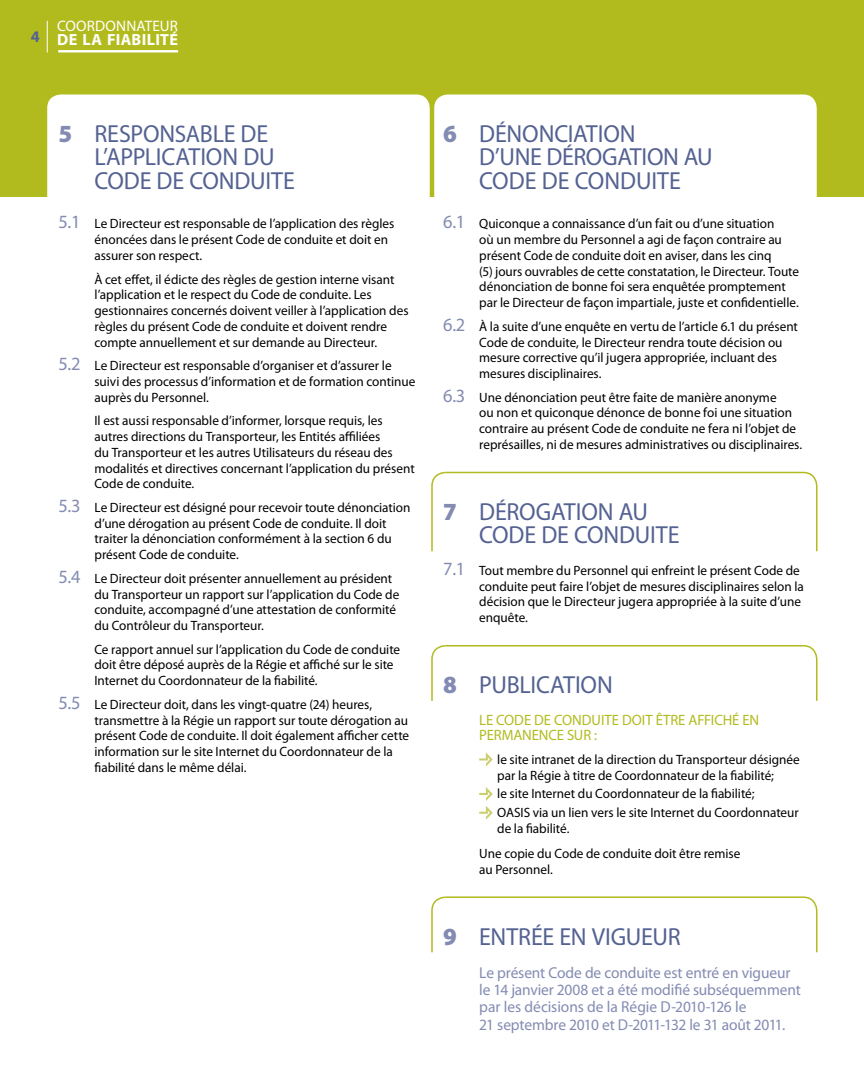
<style>
.page{position:relative;width:864px;height:1080px;background:#fff}
.page>*{position:absolute;margin:0;border:0;box-sizing:border-box;transform-origin:0 0}
.t1{font:24.75px/23.7px "Myriad Pro";letter-spacing:-.01em;color:#546292}
.t2{font:700 16.2px "Myriad Pro";letter-spacing:.015em;color:#fff}
.t3{font:15.75px/17.2px "Myriad Pro";letter-spacing:-.01em;color:#838bb2}
.t4{font:15.15px "Myriad Pro";letter-spacing:.015em;color:#fff}
.t5{font:15px/15.8px "Myriad Pro";color:#b2bb1e}
.t6{font:13.5px/15.8px "Myriad Pro";letter-spacing:-.005em;color:#000}
.s1{font-size:24px}
.s2{font-size:18.75px;color:#838bb2}
.s3{font-weight:900;color:#838bb2}
</style>
<div class="page">
<div style="left:0;top:0;width:864px;height:197px;background:#b2bb1e"></div>
<div style="left:47px;top:94px;width:383px;height:126px;background:#fff;border-radius:14px"></div>
<div style="left:434px;top:94px;width:383px;height:126px;background:#fff;border-radius:14px"></div>
<svg style="left:479px;top:752px;width:14px;height:15px"></svg>
<svg style="left:479px;top:787px;width:14px;height:33px"></svg>
<svg style="left:431px;top:645px;width:387px;height:56px"></svg>
<svg style="left:431px;top:896px;width:387px;height:57px"></svg>
<svg style="left:431px;top:471px;width:387px;height:81px"></svg>
<svg style="left:46px;top:20px;width:133px;height:33px"></svg>
<hr style="left:58px;top:50px;width:120px;height:2px;background:#fff">
<hr style="left:47px;top:21px;width:1px;height:31px;background:#fff">
<p class="t4" style="left:57px;top:16px;width:69px">Coordonnate</p>
<p class="t4" style="left:160px;top:16px;width:20px">ur</p>
<p class="t2" style="left:31px;top:29px;width:149px"><sup>4</sup> DE LA FIABILITÉ</p>
<h1 class="t1" style="left:94px;top:121px;width:190px;text-indent:49px">on<span class="s1">sa</span>ble de<br>L’APPLICATION DU<br>CODE de conduite</h1>
<p class="t6" style="left:94px;top:216px;width:301px;text-indent:-36px"><span class="s2">5.1</span> Le Directeur est responsable de l’application des règles énoncées dans le présent Code de conduite et doit en assurer son respect.</p>
<p class="t6" style="left:94px;top:271px;width:316px">À cet effet, il édicte des règles de gestion interne visant l’application et le respect du Code de conduite. Les gestionnaires concernés doivent veiller à l’application des règles du présent Code de conduite et doivent rendre compte annuellement et sur demande au Directeur.</p>
<p class="t6" style="left:94px;top:358px;width:322px;text-indent:-36px"><span class="s2">5.2</span> Le Directeur est responsable d’organiser et d’assurer le suivi des processus d’information et de formation continue auprès du Personnel.</p>
<p class="t6" style="left:58px;top:413px;width:21px">I</p>
<p class="t6" style="left:94px;top:413px;width:322px">l est aussi responsable d’informer, lorsque requis, les autres directions du Transporteur, les Entités affiliées<br>du Transporteur et les autres Utilisateurs du réseau des modalités et directives concernant l’application du présent Code de conduite.</p>
<p class="t6" style="left:94px;top:499px;width:318px;text-indent:-36px"><span class="s2">5.3</span> Le Directeur est désigné pour recevoir toute dénonciation d’une dérogation au présent Code de conduite. I l doit traiter la dénonciation conformément à la section 6 du présent Code de conduite.</p>
<p class="t6" style="left:94px;top:570px;width:306px;text-indent:-36px"><span class="s2">5.4</span> Le Directeur doit présenter annuellement au président du Transporteur un rapport sur l’application du Code de conduite, accompagné d’une attestation de conformité du Contrôleur du Transporteur.</p>
<p class="t6" style="left:94px;top:641px;width:307px">Ce rapport annuel sur l’application du Code de conduite doit être déposé auprès de la Régie et affiché sur le site<br>Internet du Coordonnateur de la fiabilité.</p>
<p class="t6" style="left:94px;top:696px;width:316px;text-indent:-36px"><span class="s2">5.5</span> Le Directeur doit, dans les vingt-quatre (24) heures, transmettre à la Régie un rapport sur toute dérogation au présent Code de conduite. Il doit également afficher cette information sur le site I nternet du Coordonnateur de la fiabilité dans le même délai.</p>
<h1 class="t1" style="left:58px;top:121px;width:33px"><span class="s3">5</span> Resp</h1>
<h1 class="t1" style="left:479px;top:121px;width:231px;text-indent:-36px"><span class="s3">6</span> DÉNONCIATION<br>D’UNE DÉROGATIO N AU<br>CODE DE CONDUITE</h1>
<p class="t6" style="left:479px;top:216px;width:321px;text-indent:-36px"><span class="s2">6.1</span> Quiconque a connaissance d’un fait ou d’une situation<br>où un membre du Personnel a agi de façon contraire au présent Code de conduite doit en aviser, dans les cinq<br>(5) jours ouvrables de cette constatation, le Directeur. Toute dénonciation de bonne foi sera enquêtée promptement par le Directeur de façon impartiale, juste et confidentielle.</p>
<p class="t6" style="left:479px;top:318px;width:320px;text-indent:-36px"><span class="s2">6.2</span> À la suite d’une enquête en vertu de l’article 6.1 du présent Code de conduite, le Directeur rendra toute décision ou mesure corrective qu’il jugera appropriée, incluant des mesures disciplinaires.</p>
<p class="t6" style="left:479px;top:389px;width:325px;text-indent:-36px"><span class="s2">6.3</span> U ne dénonciation peut être faite de manière anonyme<br>ou non et quiconque dénonce de bonne foi une situation contraire au présent Code de conduite ne fera ni l’objet de représailles, ni de mesures administratives ou disciplinaires.</p>
<h1 class="t1" style="left:479px;top:499px;width:202px;text-indent:-36px"><span class="s3">7</span> DÉROGATIO N AU<br>CODE DE CONDUITE</h1>
<p class="t6" style="left:479px;top:562px;width:326px;text-indent:-36px"><span class="s2">7.1</span> Tout membre du Personnel qui enfreint le présent Code de conduite peut faire l’objet de mesures disciplinaires selon la décision que le Directeur jugera appropriée à la suite d’une enquête.</p>
<h1 class="t1" style="left:443px;top:672px;width:171px"><span class="s3">8</span> PUBLICATION</h1>
<p class="t5" style="left:479px;top:711px;width:272px">Le Code de conduite doit être affich é en permanence</p>
<p class="t5" style="left:567px;top:727px;width:32px">sur :</p>
<p class="t6" style="left:497px;top:751px;width:304px">le site intranet de la direction du Transporteur désignée par la Régie à titre de Coordonnateur de la fiabilité;</p>
<p class="t6" style="left:493px;top:784px;width:308px;line-height:18.8px;text-indent:5px">le site Internet du Coordonnateur de la fiabilité;<br>OASIS via un lien vers le site Internet du Coordonnateur</p>
<p class="t6" style="left:479px;top:815px;width:263px;line-height:25.5px;text-indent:18px">de la fiabilité.<br>Une copie du Code de conduite doit être remise</p>
<p class="t6" style="left:479px;top:862px;width:75px">au Personnel.</p>
<h1 class="t1" style="left:443px;top:924px;width:224px"><span class="s3">9</span> ENTRÉE EN VIGUEUR</h1>
<p class="t3" style="left:479px;top:964px;width:323px">Le présent Code de conduite est entré en vigueur le 14 janvier 2008 et a été modifié subséquemment par les décisions de la Régie D-2010-126 le<br>21 septembre 2010 et D-2011-132 le 31 août 2011.</p>
</div>
